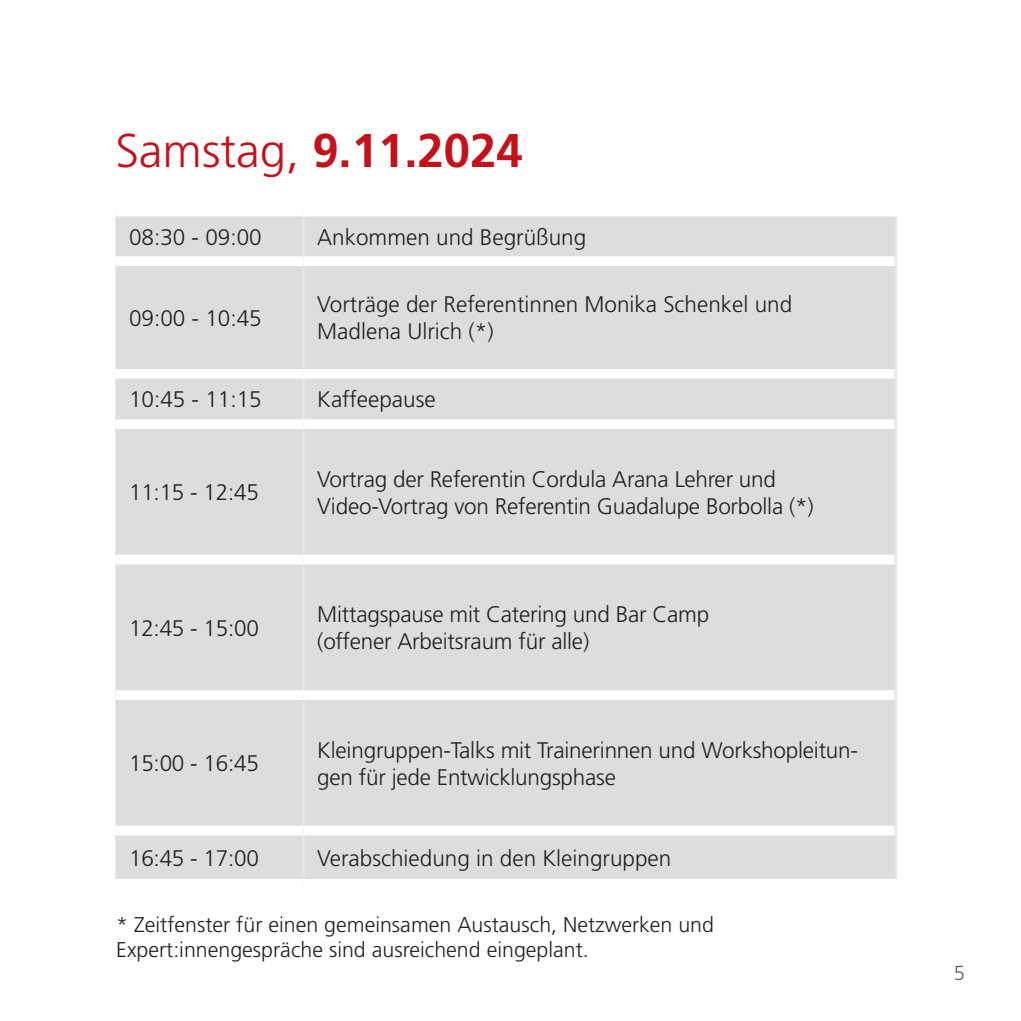
<style>
.page{position:relative;width:1021px;height:1021px;background:#fff}
.page>*{position:absolute;margin:0;border:0;box-sizing:border-box;transform-origin:0 0}
.t1{font:700 47.25px "Frutiger LT Std";color:#c4121a}
.t2{font:300 22.5px/27px "Frutiger LT Std";letter-spacing:-.01em;color:#231f20}
.t3{font:300 21.38px/25.7px "Frutiger LT Std";color:#231f20}
.t4{font:300 20.25px "Frutiger LT Std";color:#5c5f5f}
.s1{font-weight:300}
</style>
<div class="page">
<div style="left:115px;top:216px;width:779px;height:662px;background:#dcdddf"></div>
<hr style="left:302px;top:216px;width:3px;height:40px;background:#e6e7e9">
<hr style="left:894px;top:216px;width:3px;height:45px;background:#e6e7e9">
<hr style="left:302px;top:266px;width:3px;height:103px;background:#e6e7e9">
<hr style="left:894px;top:261px;width:3px;height:113px;background:#e6e7e9">
<hr style="left:302px;top:379px;width:3px;height:40px;background:#e6e7e9">
<hr style="left:894px;top:374px;width:3px;height:50px;background:#e6e7e9">
<hr style="left:302px;top:429px;width:3px;height:125px;background:#e6e7e9">
<hr style="left:894px;top:424px;width:3px;height:135px;background:#e6e7e9">
<hr style="left:302px;top:564px;width:3px;height:126px;background:#e6e7e9">
<hr style="left:894px;top:559px;width:3px;height:136px;background:#e6e7e9">
<hr style="left:302px;top:700px;width:3px;height:125px;background:#e6e7e9">
<hr style="left:894px;top:695px;width:3px;height:135px;background:#e6e7e9">
<hr style="left:302px;top:835px;width:3px;height:43px;background:#e6e7e9">
<hr style="left:894px;top:830px;width:3px;height:48px;background:#e6e7e9">
<div style="left:115px;top:369px;width:188px;height:10px;background:#fff"></div>
<div style="left:303px;top:369px;width:591px;height:10px;background:#fff"></div>
<div style="left:115px;top:256px;width:188px;height:10px;background:#fff"></div>
<div style="left:303px;top:256px;width:591px;height:10px;background:#fff"></div>
<div style="left:115px;top:419px;width:188px;height:10px;background:#fff"></div>
<div style="left:303px;top:419px;width:591px;height:10px;background:#fff"></div>
<div style="left:115px;top:554px;width:188px;height:10px;background:#fff"></div>
<div style="left:303px;top:554px;width:591px;height:10px;background:#fff"></div>
<div style="left:115px;top:690px;width:188px;height:10px;background:#fff"></div>
<div style="left:303px;top:690px;width:591px;height:10px;background:#fff"></div>
<div style="left:115px;top:825px;width:188px;height:10px;background:#fff"></div>
<div style="left:303px;top:825px;width:591px;height:10px;background:#fff"></div>
<h1 class="t1" style="left:115px;top:123px;width:409px"><span class="s1">Samstag,</span> 9.11.2024</h1>
<p class="t2" style="left:129px;top:224px;width:134px">08:30 - 09:00</p>
<p class="t2" style="left:317px;top:224px;width:270px">Ankommen und Begrüßung</p>
<p class="t2" style="left:129px;top:305px;width:134px">09:00 - 10:45</p>
<p class="t2" style="left:317px;top:291px;width:476px">Vorträge der Referentinnen Monika Schenkel und<br>Madlena Ulrich (*)</p>
<p class="t2" style="left:129px;top:386px;width:134px">10:45 - 11:15</p>
<p class="t2" style="left:317px;top:386px;width:120px">Kaffeepause</p>
<p class="t2" style="left:129px;top:479px;width:131px">11:15 - 12:45</p>
<p class="t2" style="left:129px;top:615px;width:131px">12:45 - 15:00</p>
<p class="t2" style="left:129px;top:750px;width:131px">15:00 - 16:45</p>
<p class="t2" style="left:317px;top:466px;width:498px">Vortrag der Referentin Cordula Arana Lehrer und<br>Video-Vortrag von Referentin Guadalupe Borbolla (*)</p>
<p class="t2" style="left:317px;top:601px;width:393px">Mittagspause mit Catering und Bar Camp (offener Arbeitsraum für alle)</p>
<p class="t2" style="left:317px;top:736px;width:542px">Kleingruppen-Talks mit Trainerinnen und Workshopleitun&shy;gen für jede Entwicklungsphase</p>
<p class="t2" style="left:129px;top:844px;width:131px">16:45 - 17:00</p>
<p class="t2" style="left:317px;top:844px;width:355px">Verabschiedung in den Kleingruppen</p>
<p class="t3" style="left:116px;top:911px;width:599px">* Zeitfenster für einen gemeinsamen Austausch, Netzwerken und<br>Expert:innengespräche sind ausreichend eingeplant.</p>
<p class="t4" style="left:953px;top:961px;width:13px">5</p>
</div>
